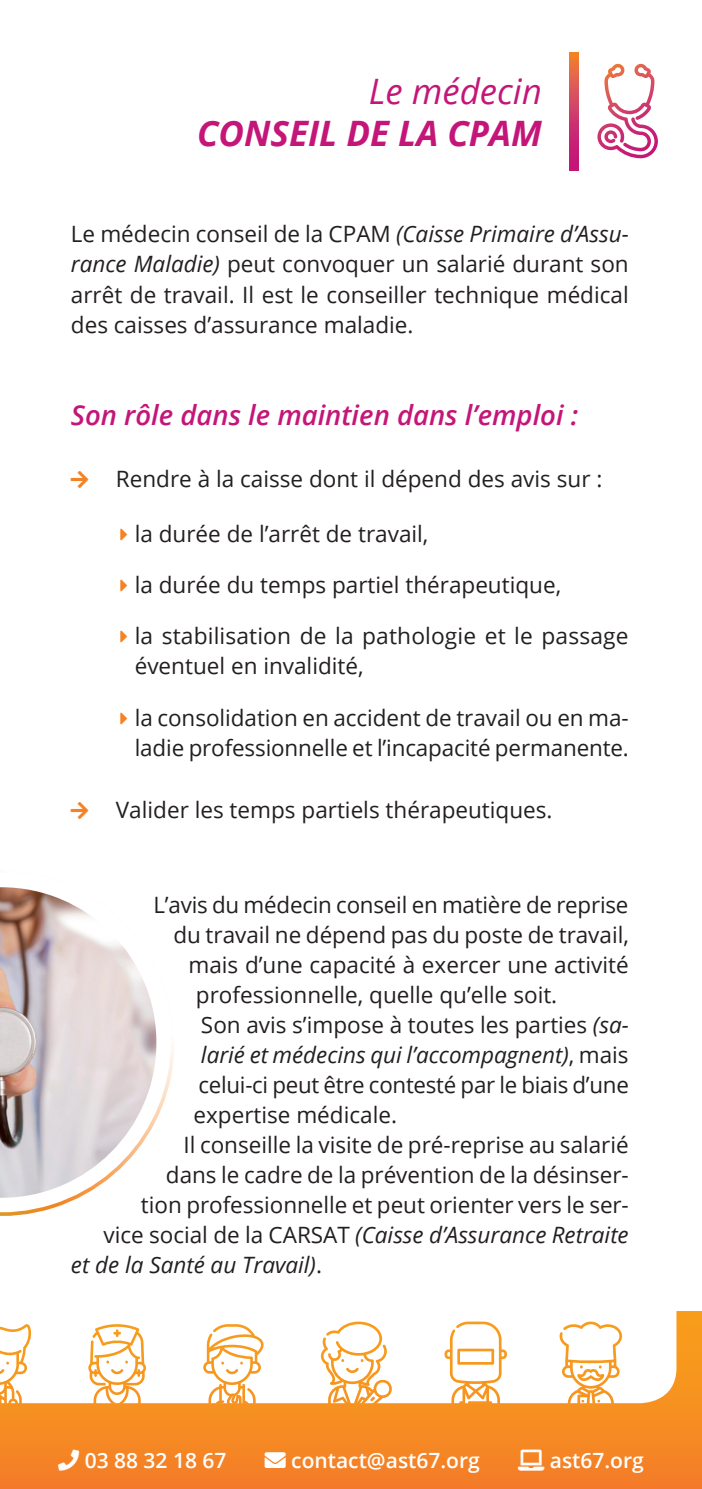
<style>
.page{position:relative;width:702px;height:1489px;background:#fff}
.page>*{position:absolute;margin:0;border:0;box-sizing:border-box;transform-origin:0 0}
.t1{font:italic 700 35px "Open Sans";color:#c41678}
.t2{font:italic 35px "Open Sans";color:#c41678}
.t3{font:italic 600 27.5px "Open Sans";color:#c41678}
.t4{font:22.5px/30px "Open Sans";color:#231f20}
.t5{font:italic 22.5px "Open Sans";color:#231f20}
.t6{font:600 21px "Open Sans";color:#fff}
.s1{font-style:italic}
.s2{font-style:normal}
</style>
<div class="page">
<div style="left:0;top:1311px;width:702px;height:177px;background:linear-gradient(to bottom,#f9a523,#f47e26)"></div>
<svg style="left:0;top:1311px;width:676px;height:91px"></svg>
<svg style="left:0;top:1323px;width:31px;height:89px"></svg>
<svg style="left:559px;top:1321px;width:63px;height:91px"></svg>
<svg style="left:88px;top:1323px;width:58px;height:89px"></svg>
<svg style="left:203px;top:1323px;width:61px;height:89px"></svg>
<svg style="left:326px;top:1324px;width:53px;height:57px"></svg>
<svg style="left:370px;top:1396px;width:5px;height:4px"></svg>
<svg style="left:444px;top:1321px;width:63px;height:91px"></svg>
<svg style="left:569px;top:52px;width:9px;height:118px"></svg>
<svg style="left:597px;top:64px;width:61px;height:94px"></svg>
<svg style="left:0;top:887px;width:174px;height:329px"></svg>
<svg style="left:58px;top:1449px;width:21px;height:21px"></svg>
<svg style="left:518px;top:1449px;width:26px;height:21px"></svg>
<h1 class="t2" style="left:369px;top:67px;width:175px">Le médecin</h1>
<h1 class="t1" style="left:197px;top:108px;width:346px">CONSEIL DE LA CPAM</h1>
<p class="t4" style="left:71px;top:219px;width:559px;text-align:justify">Le médecin conseil de la CPAM <span class="s1">(Caisse Primaire d’Assu&shy;rance Maladie)</span> peut convoquer un salarié durant son arrêt de travail. Il est le conseiller technique médical des caisses d’assurance maladie.</p>
<p class="t3" style="left:71px;top:396px;width:508px">Son rôle dans le maintien dans l’emploi :</p>
<p class="t4" style="left:116px;top:463px;width:488px">Rendre à la caisse dont il dépend des avis sur :</p>
<p class="t4" style="left:135px;top:518px;width:295px">la durée de l’arrêt de travail,</p>
<p class="t4" style="left:135px;top:569px;width:428px">la durée du temps partiel thérapeutique,</p>
<p class="t4" style="left:135px;top:620px;width:495px">la stabilisation de la pathologie et le passage éventuel en invalidité,</p>
<p class="t4" style="left:135px;top:702px;width:495px">la consolidation en accident de travail ou en ma&shy;ladie professionnelle et l’incapacité permanente.</p>
<p class="t4" style="left:116px;top:793px;width:438px">Valider les temps partiels thérapeutiques.</p>
<p class="t4" style="left:153px;top:889px;width:476px">L’avis du médecin conseil en matière de reprise</p>
<p class="t4" style="left:173px;top:919px;width:457px">du travail ne dépend pas du poste de travail,</p>
<p class="t4" style="left:188px;top:949px;width:441px">mais d’une capacité à exercer une activité</p>
<p class="t4" style="left:196px;top:979px;width:363px">professionnelle, quelle qu’elle soit.</p>
<p class="t4" style="left:201px;top:1009px;width:429px">Son avis s’impose à toutes les parties <span class="s1">(sa-</span></p>
<p class="t5" style="left:201px;top:1039px;width:429px">larié et médecins qui l’accompagnent)<span class="s2">, mais</span></p>
<p class="t4" style="left:198px;top:1069px;width:432px">celui-ci peut être contesté par le biais d’une</p>
<p class="t4" style="left:193px;top:1099px;width:205px">expertise médicale.</p>
<p class="t4" style="left:183px;top:1129px;width:447px">Il conseille la visite de pré-reprise au salarié</p>
<p class="t4" style="left:166px;top:1159px;width:464px">dans le cadre de la prévention de la désinser-</p>
<p class="t4" style="left:141px;top:1189px;width:489px">tion professionnelle et peut orienter vers le ser-</p>
<p class="t5" style="left:103px;top:1219px;width:527px"><span class="s2">vice social de la CARSAT</span> (Caisse d’Assurance Retraite</p>
<p class="t5" style="left:71px;top:1249px;width:252px">et de la Santé au Travail)<span class="s2">.</span></p>
<p class="t6" style="left:85px;top:1445px;width:143px">03 88 32 18 67</p>
<p class="t6" style="left:265px;top:1445px;width:216px">→ contact@ast67.org</p>
<p class="t6" style="left:550px;top:1445px;width:95px">ast67.org</p>
</div>
